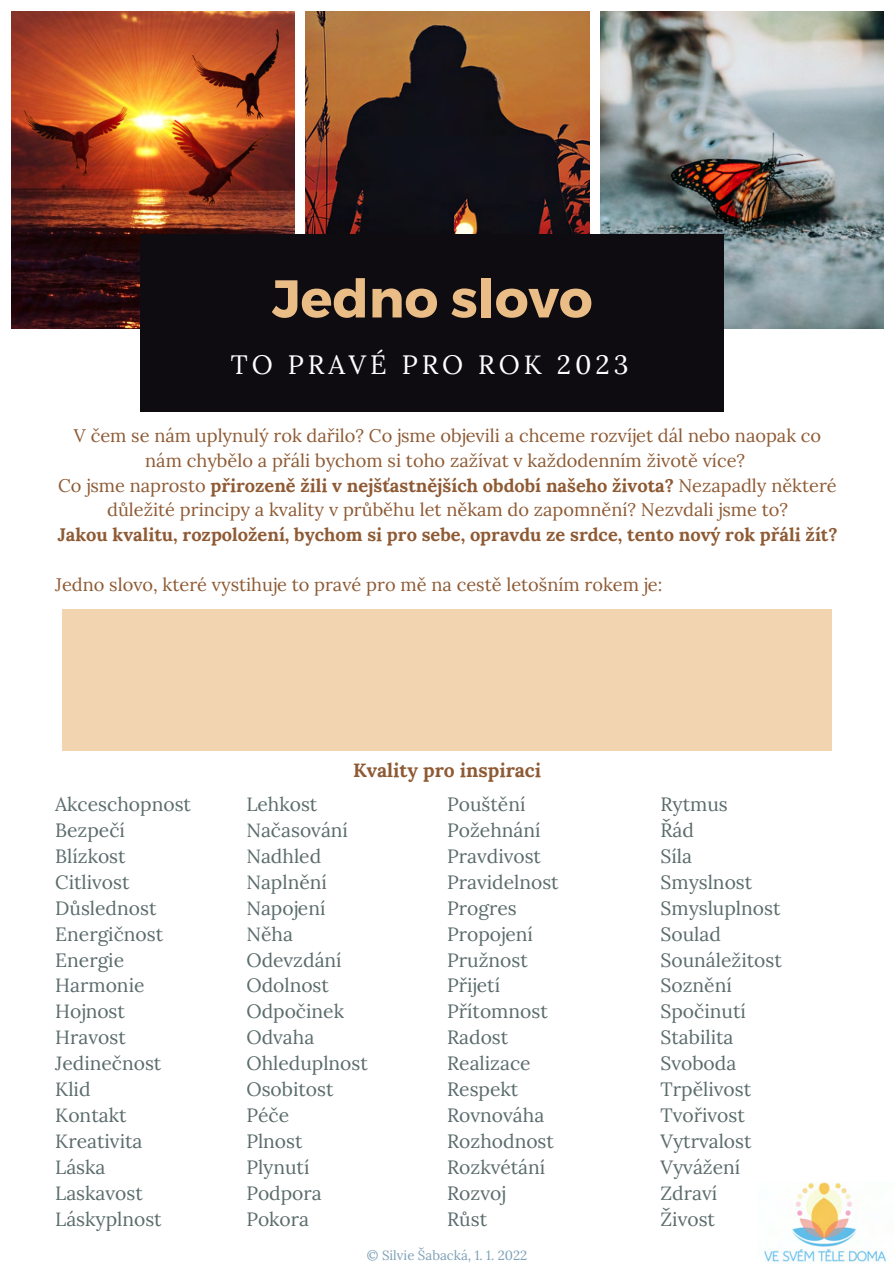
<style>
.page{position:relative;width:894px;height:1264px;background:#fff}
.page>*{position:absolute;margin:0;border:0;box-sizing:border-box;transform-origin:0 0}
.t1{font:700 52.95px "Montserrat";color:#ebbd86}
.t2{font:26.55px "Lora";letter-spacing:.15em;color:#fff}
.t3{font:19.2px/26px "Lora";color:#5b6b6b}
.t4{font:700 19.2px "Lora";color:#8e5a34}
.t5{font:18.15px/24.8px "Lora";color:#8e5a34;text-align:center}
.t6{font:700 18.15px "Lora";color:#8e5a34}
.t7{font:13.2px "Lora";color:#7ea0b7}
.s1{font-weight:700}
</style>
<div class="page">
<img style="left:305px;top:11px;width:284px;height:224px">
<img style="left:11px;top:11px;width:283px;height:318px">
<img style="left:600px;top:11px;width:283px;height:318px">
<div style="left:140px;top:235px;width:583px;height:177px;background:#0f0c11"></div>
<div style="left:62px;top:609px;width:769px;height:141px;background:#f2d4b0"></div>
<img style="left:764px;top:1182px;width:122px;height:80px">
<h1 class="t1" style="left:272px;top:264px;width:322px">Jedno slovo</h1>
<h2 class="t2" style="left:231px;top:347px;width:399px">TO PRAVÉ PRO ROK 2023</h2>
<p class="t5" style="left:58px;top:423px;width:779px">V čem se nám uplynulý rok dařilo? Co jsme objevili a chceme rozvíjet dál nebo naopak co nám chybělo a přáli bychom si toho zažívat v každodenním životě více?<br>Co jsme naprosto <span class="s1">přirozeně žili v nejšťastnějších období našeho života?</span> Nezapadly některé důležité principy a kvality v průběhu let někam do zapomnění? Nezvdali jsme to?</p>
<p class="t6" style="left:58px;top:523px;width:781px">Jakou kvalitu, rozpoložení, bychom si pro sebe, opravdu ze srdce, tento nový rok přáli žít?</p>
<p class="t5" style="left:55px;top:571px;width:608px">Jedno slovo, které vystihuje to pravé pro mě na cestě letošním rokem je:</p>
<p class="t4" style="left:353px;top:758px;width:189px">Kvality pro inspiraci</p>
<p class="t3" style="left:55px;top:791px;width:137px">Akceschopnost<br>Bezpečí<br>Blízkost<br>Citlivost<br>Důslednost<br>Energičnost<br>Energie<br>Harmonie<br>Hojnost<br>Hravost<br>Jedinečnost<br>Klid<br>Kontakt<br>Kreativita<br>Láska<br>Laskavost<br>Láskyplnost</p>
<p class="t3" style="left:246px;top:791px;width:123px">Lehkost<br>Načasování<br>Nadhled<br>Naplnění<br>Napojení<br>Něha<br>Odevzdání<br>Odolnost<br>Odpočinek<br>Odvaha<br>Ohleduplnost<br>Osobitost<br>Péče<br>Plnost<br>Plynutí<br>Podpora<br>Pokora</p>
<p class="t3" style="left:447px;top:791px;width:113px">Pouštění<br>Požehnání<br>Pravdivost<br>Pravidelnost<br>Progres<br>Propojení<br>Pružnost<br>Přijetí<br>Přítomnost<br>Radost<br>Realizace<br>Respekt<br>Rovnováha<br>Rozhodnost<br>Rozkvétání<br>Rozvoj<br>Růst</p>
<p class="t3" style="left:660px;top:791px;width:123px">Rytmus<br>Řád<br>Síla<br>Smyslnost<br>Smysluplnost<br>Soulad<br>Sounáležitost<br>Soznění<br>Spočinutí<br>Stabilita<br>Svoboda<br>Trpělivost<br>Tvořivost<br>Vytrvalost<br>Vyvážení<br>Zdraví<br>Živost</p>
<p class="t7" style="left:367px;top:1246px;width:162px">© Silvie Šabacká, 1. 1. 2022</p>
</div>
